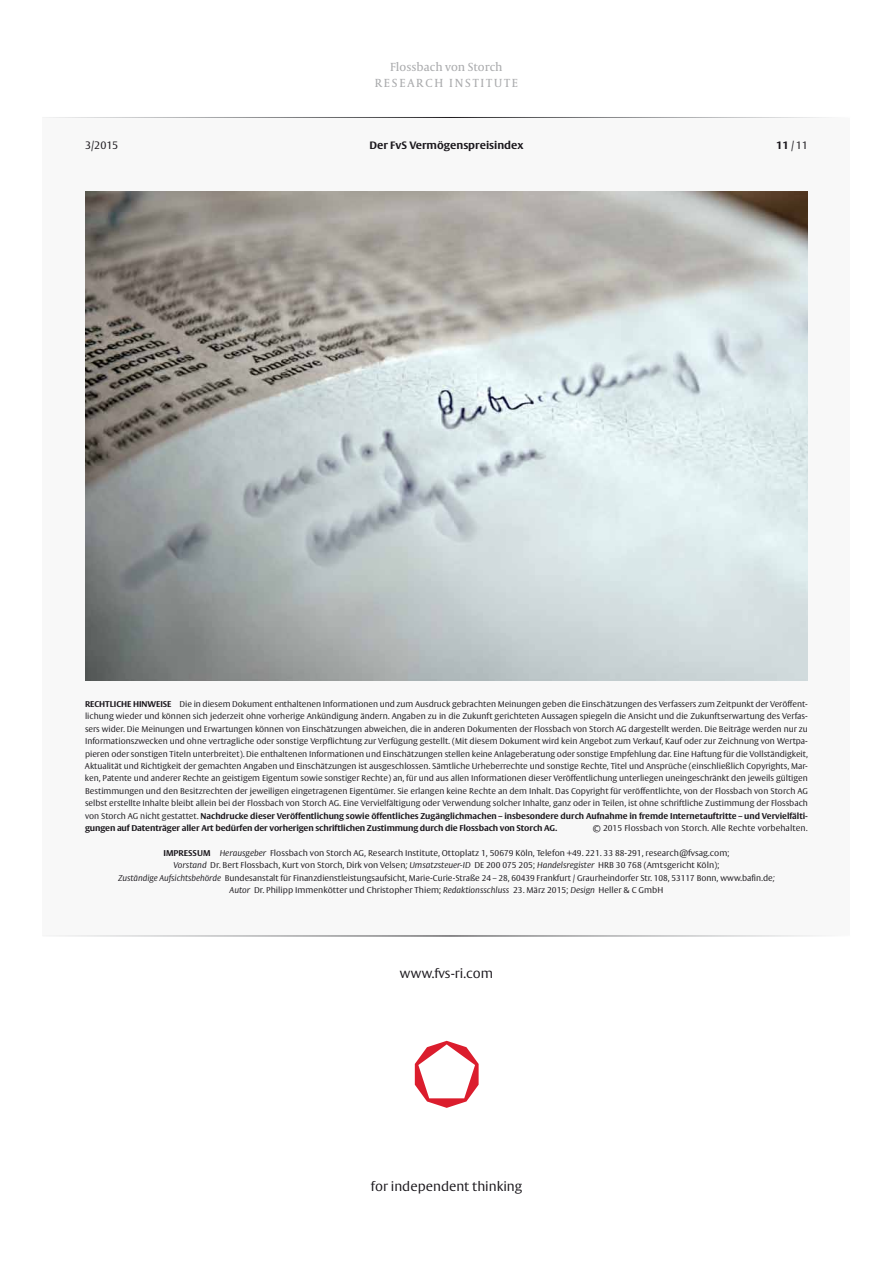
<style>
.page{position:relative;width:893px;height:1263px;background:#fff}
.page>*{position:absolute;margin:0;border:0;box-sizing:border-box;transform-origin:0 0}
.t1{font:300 12.75px "Big Vesta";color:#1a171c}
.t2{font:500 12px/16.5px "Capitolium News";letter-spacing:.075em;color:#abacae;text-align:center}
.t3{font:700 10.5px "Big Vesta";color:#1a171c}
.t4{font:300 10.5px "Big Vesta";color:#1a171c}
.t5{font:300 8.25px/12.5px "Big Vesta";color:#1a171c;text-align:justify}
.s1{font-weight:700}
.s2{font-style:italic}
</style>
<div class="page">
<div style="left:43px;top:117px;width:807px;height:818px;background:#f8f8f8"></div>
<hr style="left:43px;top:117px;width:807px;height:1px;background:#fff">
<svg style="left:415px;top:1041px;width:64px;height:67px"></svg>
<img style="left:85px;top:191px;width:723px;height:489px">
<h2 class="t2" style="left:375px;top:59px;width:145px">Flossbach von Storch<br>RESEARCH INSTITUTE</h2>
<p class="t4" style="left:85px;top:139px;width:35px">3/2015</p>
<p class="t3" style="left:369px;top:139px;width:156px">Der FvS Vermögenspreisindex</p>
<p class="t4" style="left:776px;top:139px;width:33px"><span class="s1">11</span> /11</p>
<p class="t5" style="left:85px;top:698px;width:724px"><span class="s1">Rechtliche Hinweise</span> Die in diesem Dokument enthaltenen Informationen und zum Ausdruck gebrachten Meinungen geben die Einschätzungen des Verfassers zum Zeitpunkt der Veröffent&shy;lichung wieder und können sich jederzeit ohne vorherige Ankündigung ändern. Angaben zu in die Zukunft gerichteten Aussagen spiegeln die Ansicht und die Zukunftserwartung des Verfas&shy;sers wider. Die Meinungen und Erwartungen können von Einschätzungen abweichen, die in anderen Dokumenten der Flossbach von Storch AG dargestellt werden. Die Beiträge werden nur zu Informationszwecken und ohne vertragliche oder sonstige Verpflichtung zur Verfügung gestellt. (Mit diesem Dokument wird kein Angebot zum Verkauf, Kauf oder zur Zeichnung von Wertpa&shy;pieren oder sonstigen Titeln unterbreitet). Die enthaltenen Informationen und Einschätzungen stellen keine Anlageberatung oder sonstige Empfehlung dar. Eine Haftung für die Vollständigkeit, Aktualität und Richtigkeit der gemachten Angaben und Einschätzungen ist ausgeschlossen. Sämtliche Urheberrechte und sonstige Rechte, Titel und Ansprüche (einschließlich Copyrights, Mar&shy;ken, Patente und anderer Rechte an geistigem Eigentum sowie sonstiger Rechte) an, für und aus allen Informationen dieser Veröffentlichung unterliegen uneingeschränkt den jeweils gültigen Bestimmungen und den Besitzrechten der jeweiligen eingetragenen Eigentümer. Sie erlangen keine Rechte an dem Inhalt. Das Copyright für veröffentlichte, von der Flossbach von Storch AG selbst erstellte Inhalte bleibt allein bei der Flossbach von Storch AG. Eine Vervielfältigung oder Verwendung solcher Inhalte, ganz oder in Teilen, ist ohne schriftliche Zustimmung der Flossbach von Storch AG nicht gestattet. <span class="s1">Nachdrucke dieser Veröffentlichung sowie öffentliches Zugänglichmachen – insbesondere durch Aufnahme in fremde Internetauftritte – und Vervielfälti&shy;gungen auf Datenträger aller Art bedürfen der vorherigen schriftlichen Zustimmung durch die Flossbach von Storch AG.</span></p>
<p class="t5" style="left:593px;top:822px;width:216px">© 2015 Flossbach von Storch. Alle Rechte vorbehalten.</p>
<p class="t5" style="left:118px;top:847px;width:658px;text-align:center"><span class="s1">IMPRESSUM</span> <span class="s2">Herausgeber</span> Flossbach von Storch AG, Research Institute, Ottoplatz 1, 50679 Köln, Telefon +49. 221. 33 88-291, research@fvsag.com;<br><span class="s2">Vorstand</span> Dr. Bert Flossbach, Kurt von Storch, Dirk von Velsen<span class="s2">; Umsatzsteuer-ID</span> DE 200 075 205; <span class="s2">Handelsregister</span> HRB 30 768 (Amtsgericht Köln);<br><span class="s2">Zuständige Aufsichtsbehörde</span> Bundesanstalt für Finanzdienstleistungsaufsicht, Marie-Curie-Straße 24 – 28, 60439 Frankfurt / Graurheindorfer Str. 108, 53117 Bonn, www.bafin.de<span class="s2">; Autor</span> Dr. Philipp Immenkötter und Christopher Thiem; <span class="s2">Redaktionsschluss</span> 23. März 2015; <span class="s2">Design</span> Heller &amp; C GmbH</p>
<h1 class="t1" style="left:400px;top:966px;width:95px">www.fvs-ri.com</h1>
<h1 class="t1" style="left:371px;top:1179px;width:153px">for independent thinking</h1>
</div>
